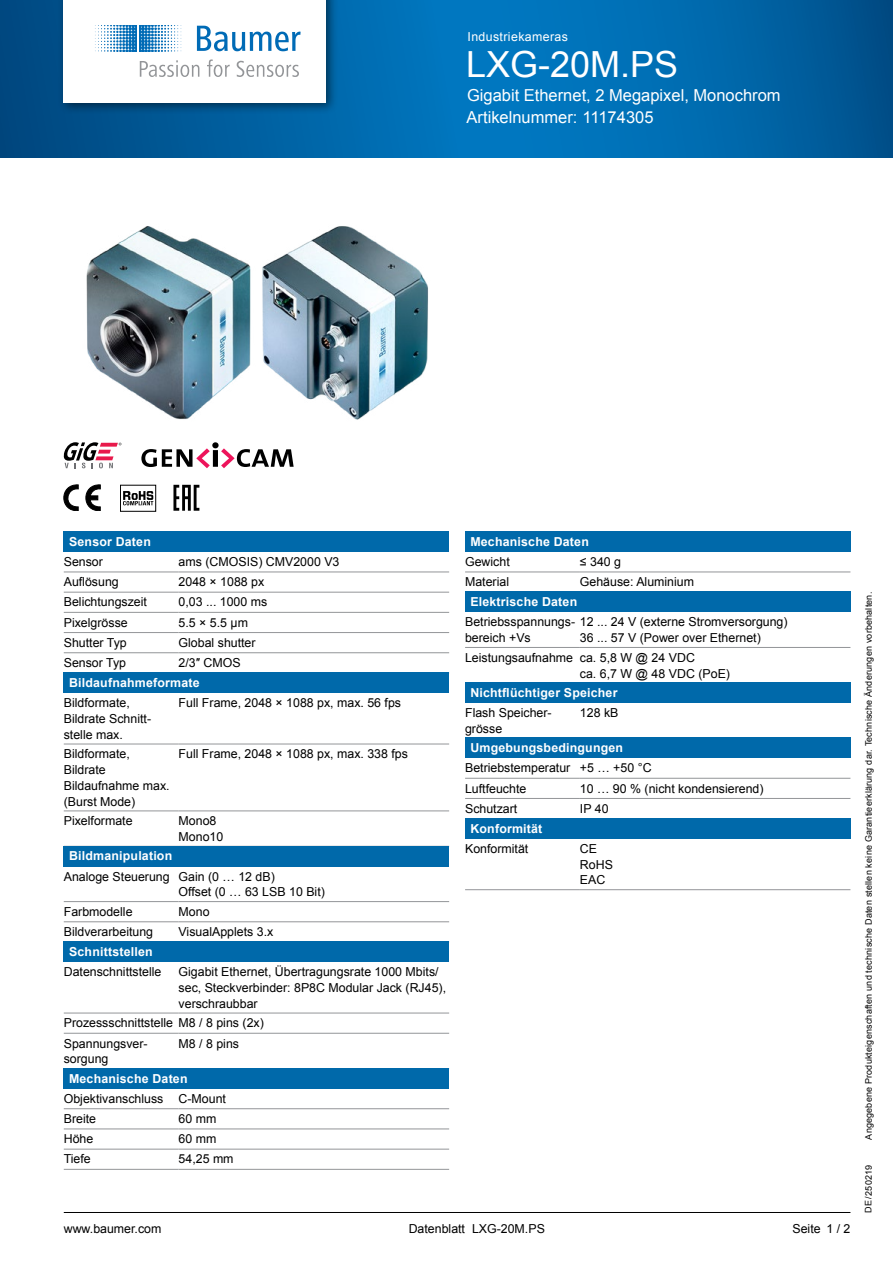
<style>
.page{position:relative;width:893px;height:1263px;background:#fff}
.page>*{position:absolute;margin:0;border:0;box-sizing:border-box;transform-origin:0 0}
.t1{font:36px "Arial";color:#fff}
.t2{font:16.5px/21.9px "Arial";color:#fff}
.t3{font:12.3px/15.8px "Arial";color:#000}
.t4{font:700 12.3px "Arial";letter-spacing:.015em;color:#fff}
.t5{font:12.3px "Arial";letter-spacing:.03em;color:#fff}
.t6{font:9px "Arial";letter-spacing:.02em;color:#000}
</style>
<div class="page">
<hr style="left:64px;top:1212px;width:786px;height:1px;background:#000">
<svg style="left:0;top:0;width:893px;height:157px;background:#0066a9"></svg>
<div style="left:58px;top:0;width:280px;height:115px;background:#000;opacity:.5"></div>
<div style="left:64px;top:0;width:262px;height:102px;background:#fff"></div>
<svg style="left:30px;top:25px;width:271px;height:52px"></svg>
<img style="left:64px;top:226px;width:364px;height:286px">
<div style="left:64px;top:531px;width:385px;height:21px;background:#0069aa"></div>
<hr style="left:179px;top:572px;width:270px;height:1px;background:#939598">
<hr style="left:179px;top:592px;width:270px;height:1px;background:#939598">
<hr style="left:179px;top:612px;width:270px;height:1px;background:#939598">
<hr style="left:179px;top:632px;width:270px;height:1px;background:#939598">
<hr style="left:179px;top:652px;width:270px;height:1px;background:#939598">
<hr style="left:64px;top:572px;width:115px;height:1px;background:#939598">
<hr style="left:64px;top:592px;width:115px;height:1px;background:#939598">
<hr style="left:64px;top:612px;width:115px;height:1px;background:#939598">
<hr style="left:64px;top:632px;width:115px;height:1px;background:#939598">
<hr style="left:64px;top:652px;width:115px;height:1px;background:#939598">
<div style="left:64px;top:673px;width:385px;height:20px;background:#0069aa"></div>
<hr style="left:179px;top:744px;width:270px;height:1px;background:#939598">
<hr style="left:64px;top:744px;width:115px;height:1px;background:#939598">
<hr style="left:64px;top:811px;width:115px;height:1px;background:#939598">
<hr style="left:179px;top:811px;width:270px;height:1px;background:#939598">
<div style="left:64px;top:846px;width:385px;height:20px;background:#0069aa"></div>
<hr style="left:64px;top:901px;width:115px;height:1px;background:#939598">
<hr style="left:179px;top:901px;width:270px;height:1px;background:#939598">
<hr style="left:179px;top:921px;width:270px;height:1px;background:#939598">
<hr style="left:64px;top:921px;width:115px;height:1px;background:#939598">
<div style="left:64px;top:942px;width:385px;height:20px;background:#0069aa"></div>
<hr style="left:64px;top:1013px;width:115px;height:1px;background:#939598">
<hr style="left:179px;top:1013px;width:270px;height:1px;background:#939598">
<hr style="left:64px;top:1033px;width:115px;height:1px;background:#939598">
<hr style="left:179px;top:1033px;width:270px;height:1px;background:#939598">
<div style="left:64px;top:1068px;width:385px;height:20px;background:#0069aa"></div>
<hr style="left:64px;top:1108px;width:115px;height:1px;background:#939598">
<hr style="left:179px;top:1108px;width:270px;height:1px;background:#939598">
<hr style="left:64px;top:1129px;width:115px;height:1px;background:#939598">
<hr style="left:179px;top:1129px;width:270px;height:1px;background:#939598">
<hr style="left:64px;top:1149px;width:115px;height:1px;background:#939598">
<hr style="left:64px;top:1169px;width:115px;height:1px;background:#939598">
<hr style="left:179px;top:1149px;width:270px;height:1px;background:#939598">
<hr style="left:179px;top:1169px;width:270px;height:1px;background:#939598">
<div style="left:465px;top:531px;width:385px;height:21px;background:#0069aa"></div>
<hr style="left:465px;top:572px;width:115px;height:1px;background:#939598">
<hr style="left:580px;top:572px;width:270px;height:1px;background:#939598">
<div style="left:465px;top:592px;width:385px;height:20px;background:#0069aa"></div>
<hr style="left:465px;top:647px;width:115px;height:1px;background:#939598">
<hr style="left:580px;top:647px;width:270px;height:1px;background:#939598">
<div style="left:465px;top:682px;width:385px;height:21px;background:#0069aa"></div>
<div style="left:465px;top:738px;width:385px;height:20px;background:#0069aa"></div>
<hr style="left:465px;top:778px;width:115px;height:1px;background:#939598">
<hr style="left:580px;top:778px;width:270px;height:1px;background:#939598">
<hr style="left:465px;top:798px;width:115px;height:1px;background:#939598">
<hr style="left:580px;top:798px;width:270px;height:1px;background:#939598">
<div style="left:465px;top:818px;width:385px;height:20px;background:#0069aa"></div>
<hr style="left:580px;top:889px;width:270px;height:1px;background:#939598">
<hr style="left:465px;top:889px;width:115px;height:1px;background:#939598">
<p class="t5" style="left:467px;top:29px;width:102px">Industriekameras</p>
<h1 class="t1" style="left:466px;top:40px;width:214px">LXG-20M.PS</h1>
<h2 class="t2" style="left:467px;top:85px;width:315px">Gigabit Ethernet, 2 Megapixel, Monochrom<br>Artikelnummer: 11174305</h2>
<p class="t4" style="left:69px;top:533px;width:83px">Sensor Daten</p>
<p class="t3" style="left:64px;top:554px;width:41px">Sensor</p>
<p class="t3" style="left:179px;top:554px;width:162px">ams (CMOSIS) CMV2000 V3</p>
<p class="t3" style="left:64px;top:574px;width:57px">Auflösung</p>
<p class="t3" style="left:179px;top:574px;width:87px">2048 × 1088 px</p>
<p class="t3" style="left:64px;top:594px;width:85px">Belichtungszeit</p>
<p class="t3" style="left:179px;top:594px;width:90px">0,03 ... 1000 ms</p>
<p class="t3" style="left:64px;top:615px;width:65px">Pixelgrösse</p>
<p class="t3" style="left:179px;top:615px;width:71px">5.5 × 5.5 µm</p>
<p class="t3" style="left:64px;top:635px;width:65px">Shutter Typ</p>
<p class="t3" style="left:179px;top:635px;width:79px">Global shutter</p>
<p class="t3" style="left:64px;top:655px;width:64px">Sensor Typ</p>
<p class="t3" style="left:179px;top:655px;width:64px">2/3″ CMOS</p>
<p class="t4" style="left:69px;top:674px;width:132px">Bildaufnahmeformate</p>
<p class="t3" style="left:64px;top:695px;width:89px">Bildformate,<br>Bildrate Schnitt&shy;stelle max.</p>
<p class="t3" style="left:179px;top:695px;width:224px">Full Frame, 2048 × 1088 px, max. 56 fps</p>
<p class="t3" style="left:64px;top:746px;width:107px">Bildformate,<br>Bildrate<br>Bildaufnahme max. (Burst Mode)</p>
<p class="t3" style="left:179px;top:746px;width:231px">Full Frame, 2048 × 1088 px, max. 338 fps</p>
<p class="t3" style="left:64px;top:813px;width:70px">Pixelformate</p>
<p class="t3" style="left:179px;top:813px;width:46px">Mono8<br>Mono10</p>
<p class="t4" style="left:69px;top:848px;width:105px">Bildmanipulation</p>
<p class="t3" style="left:179px;top:868px;width:148px;text-indent:-115px">Analoge Steuerung Gain (0 … 12 dB)<br>Offset (0 … 63 LSB 10 Bit)</p>
<p class="t3" style="left:64px;top:904px;width:70px">Farbmodelle</p>
<p class="t3" style="left:179px;top:904px;width:32px">Mono</p>
<p class="t3" style="left:64px;top:924px;width:91px">Bildverarbeitung</p>
<p class="t3" style="left:179px;top:924px;width:96px">VisualApplets 3.x</p>
<p class="t4" style="left:69px;top:943px;width:85px">Schnittstellen</p>
<p class="t3" style="left:64px;top:964px;width:99px">Datenschnittstelle</p>
<p class="t3" style="left:179px;top:964px;width:269px">Gigabit Ethernet, Übertragungsrate 1000 Mbits/ sec, Steckverbinder: 8P8C Modular Jack (RJ45), verschraubbar</p>
<p class="t3" style="left:64px;top:1013px;width:202px;line-height:20.2px">Prozessschnittstelle M8 / 8 pins (2x)<br>Spannungsver-</p>
<p class="t3" style="left:64px;top:1051px;width:46px">sorgung</p>
<p class="t3" style="left:179px;top:1035px;width:62px">M8 / 8 pins</p>
<p class="t4" style="left:69px;top:1070px;width:120px">Mechanische Daten</p>
<p class="t3" style="left:64px;top:1088px;width:164px;line-height:20.2px">Objektivanschluss C-Mount<br>Breite</p>
<p class="t3" style="left:179px;top:1111px;width:39px">60 mm</p>
<p class="t3" style="left:64px;top:1131px;width:31px">Höhe</p>
<p class="t3" style="left:179px;top:1131px;width:39px">60 mm</p>
<p class="t3" style="left:64px;top:1151px;width:29px">Tiefe</p>
<p class="t3" style="left:179px;top:1151px;width:57px">54,25 mm</p>
<p class="t4" style="left:470px;top:533px;width:120px">Mechanische Daten</p>
<p class="t3" style="left:465px;top:554px;width:46px">Gewicht</p>
<p class="t3" style="left:580px;top:554px;width:43px">≤ 340 g</p>
<p class="t3" style="left:465px;top:574px;width:46px">Material</p>
<p class="t3" style="left:580px;top:574px;width:116px">Gehäuse: Aluminium</p>
<p class="t4" style="left:470px;top:594px;width:108px">Elektrische Daten</p>
<p class="t3" style="left:465px;top:614px;width:324px">Betriebsspannungs- 12 ... 24 V (externe Stromversorgung) bereich +Vs</p>
<p class="t3" style="left:465px;top:628px;width:297px;line-height:19.6px;text-indent:115px">36 ... 57 V (Power over Ethernet)<br>Leistungsaufnahme ca. 5,8 W @ 24 VDC</p>
<p class="t3" style="left:580px;top:665px;width:152px">ca. 6,7 W @ 48 VDC (PoE)</p>
<p class="t4" style="left:470px;top:684px;width:149px">Nichtflüchtiger Speicher</p>
<p class="t3" style="left:465px;top:705px;width:88px">Flash Speicher&shy;grösse</p>
<p class="t3" style="left:580px;top:705px;width:40px">128 kB</p>
<p class="t4" style="left:470px;top:740px;width:154px">Umgebungsbedingungen</p>
<p class="t3" style="left:465px;top:758px;width:188px;line-height:20.2px">Betriebstemperatur +5 … +50 °C<br>Luftfeuchte</p>
<p class="t3" style="left:580px;top:780px;width:185px">10 … 90 % (nicht kondensierend)</p>
<p class="t3" style="left:465px;top:801px;width:54px">Schutzart</p>
<p class="t3" style="left:580px;top:801px;width:30px">IP 40</p>
<p class="t4" style="left:470px;top:820px;width:73px">Konformität</p>
<p class="t3" style="left:465px;top:841px;width:65px">Konformität</p>
<p class="t3" style="left:580px;top:841px;width:35px">CE<br>RoHS<br>EAC</p>
<p class="t3" style="left:64px;top:1221px;width:99px">www.baumer.com</p>
<p class="t3" style="left:826px;top:1221px;width:26px">1 / 2</p>
<p class="t3" style="left:409px;top:1221px;width:58px">Datenblatt</p>
<p class="t3" style="left:792px;top:1221px;width:30px">Seite</p>
<p class="t3" style="left:472px;top:1221px;width:74px">LXG-20M.PS</p>
<p class="t6" style="left:863px;top:1140px;width:549px;rotate:-90deg">Angegebene Produkteigenschaften und technische Daten stellen keine Garantieerklärung dar. Technische Änderungen vorbehalten.</p>
<p class="t6" style="left:863px;top:1213px;width:49px;rotate:-90deg">DE/250219</p>
</div>
